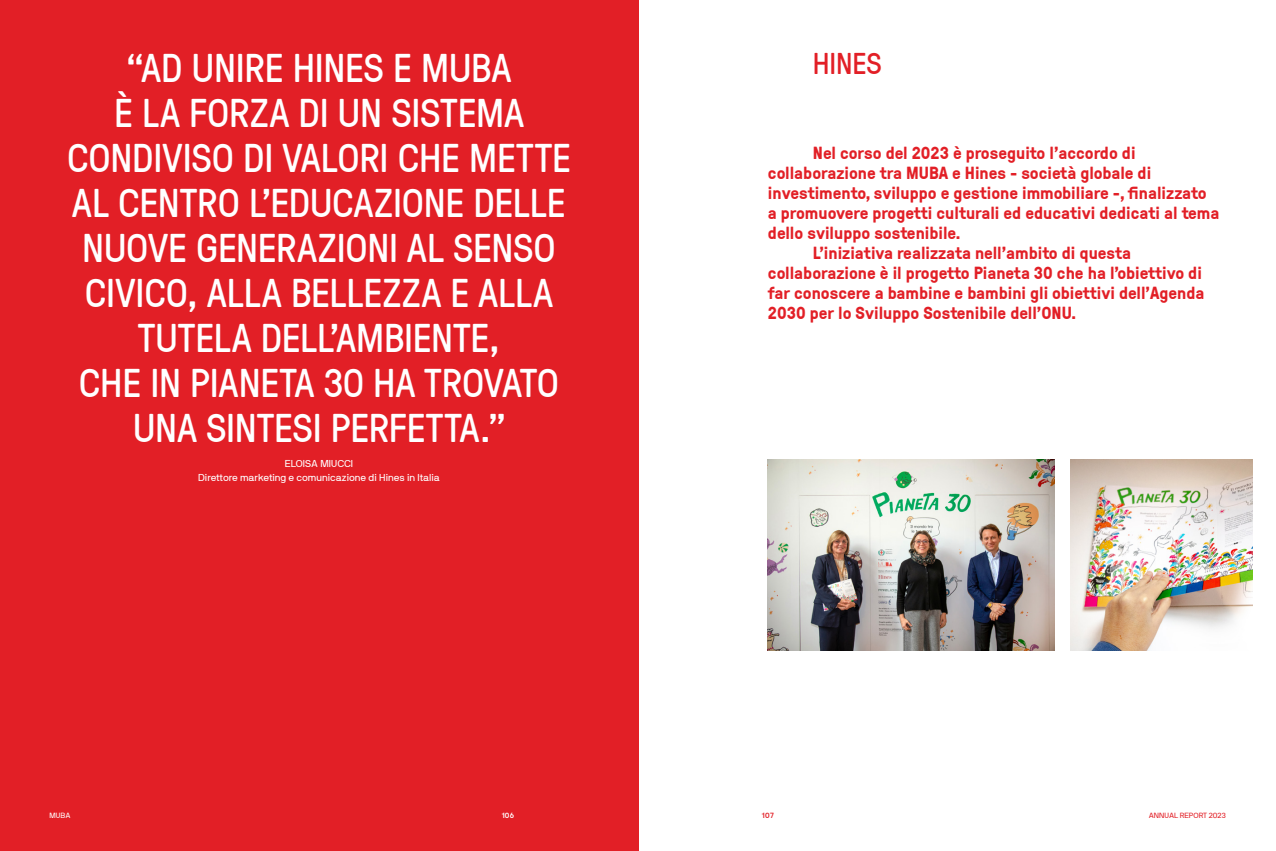
<style>
.page{position:relative;width:1276px;height:851px;background:#fff}
.page>*{position:absolute;margin:0;border:0;box-sizing:border-box;transform-origin:0 0}
.t1{font:40px/45px "GT Pressura";letter-spacing:-.005em;color:#fff;text-align:center}
.t2{font:30px "GT Pressura";letter-spacing:-.005em;color:#e21f26}
.t3{font:700 17.5px "GT Pressura";color:#e21f26}
.t4{font:10px/13.8px "NB International Regular Webfont";color:#fff;text-align:center}
.t5{font:7.5px "NB International Regular Webfont";color:#e21f26}
.t6{font:7.5px "NB International Regular Webfont";color:#fff}
.t7{font:7.5px "NB International Bold Webfont";color:#e21f26}
.t8{font:7.5px "NB International Bold Webfont";color:#fff}
</style>
<div class="page">
<div style="left:0;top:0;width:638px;height:850px;background:#e21f26"></div>
<img style="left:768px;top:459px;width:286px;height:191px">
<img style="left:1070px;top:459px;width:183px;height:191px">
<h1 class="t1" style="left:67px;top:43px;width:505px">“AD UNIRE HINES E MUBA<br>È LA FORZA DI UN SISTEMA<br>CONDIVISO DI VALORI CHE METTE<br>AL CENTRO L’EDUCAZIONE DELLE<br>NUOVE GENERAZIONI AL SENSO<br>CIVICO, ALLA BELLEZZA E ALLA<br>TUTELA DELL’AMBIENTE,<br>CHE IN PIANETA 30 HA TROVATO<br>UNA SINTESI PERFETTA.”</h1>
<p class="t4" style="left:198px;top:457px;width:243px">ELOISA MIUCCI<br>Direttore marketing e comunicazione di Hines in Italia</p>
<p class="t6" style="left:50px;top:811px;width:22px">MUBA</p>
<p class="t8" style="left:502px;top:811px;width:14px">106</p>
<h2 class="t2" style="left:813px;top:42px;width:70px">HINES</h2>
<p class="t3" style="left:813px;top:140px;width:324px">Nel corso del 2023 è proseguito l’accordo di</p>
<p class="t3" style="left:768px;top:160px;width:385px">collaborazione tra MUBA e Hines - società globale di</p>
<p class="t3" style="left:768px;top:180px;width:440px">investimento, sviluppo e gestione immobiliare -, finalizzato</p>
<p class="t3" style="left:768px;top:200px;width:453px">a promuovere progetti culturali ed educativi dedicati al tema</p>
<p class="t3" style="left:768px;top:220px;width:194px">dello sviluppo sostenibile.</p>
<p class="t3" style="left:813px;top:240px;width:320px">L’iniziativa realizzata nell’ambito di questa</p>
<p class="t3" style="left:768px;top:260px;width:435px">collaborazione è il progetto Pianeta 30 che ha l’obiettivo di</p>
<p class="t3" style="left:768px;top:280px;width:438px">far conoscere a bambine e bambini gli obiettivi dell’Agenda</p>
<p class="t3" style="left:768px;top:300px;width:309px">2030 per lo Sviluppo Sostenibile dell’ONU.</p>
<p class="t7" style="left:762px;top:811px;width:13px">107</p>
<p class="t5" style="left:1148px;top:811px;width:79px">ANNUAL REPORT 2023</p>
</div>
